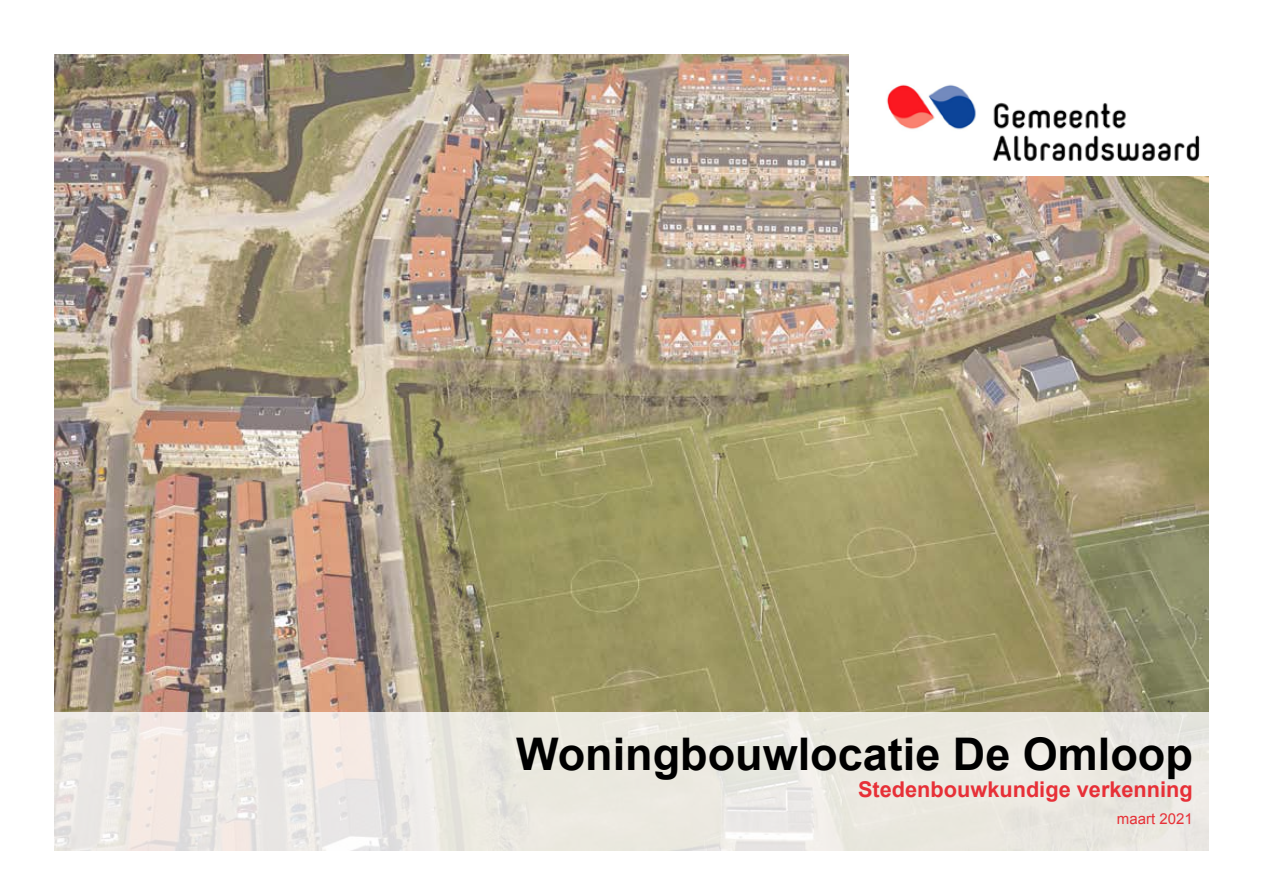
<style>
.page{position:relative;width:1263px;height:893px;background:#fff}
.page>*{position:absolute;margin:0;border:0;box-sizing:border-box;transform-origin:0 0}
.t1{font:700 45px "Arial";color:#000}
.t2{font:700 21.75px "Arial";color:#e73037}
.t3{font:15px "Arial";color:#e73037}
</style>
<div class="page">
<img style="left:54px;top:54px;width:1155px;height:657px">
<svg style="left:54px;top:711px;width:1155px;height:139px;background:#eae7e1"></svg>
<img style="left:850px;top:54px;width:359px;height:122px">
<h1 class="t1" style="left:516px;top:723px;width:678px">Woningbouwlocatie De Omloop</h1>
<p class="t2" style="left:858px;top:774px;width:336px">Stedenbouwkundige verkenning</p>
<p class="t3" style="left:1117px;top:809px;width:77px">maart 2021</p>
</div>
